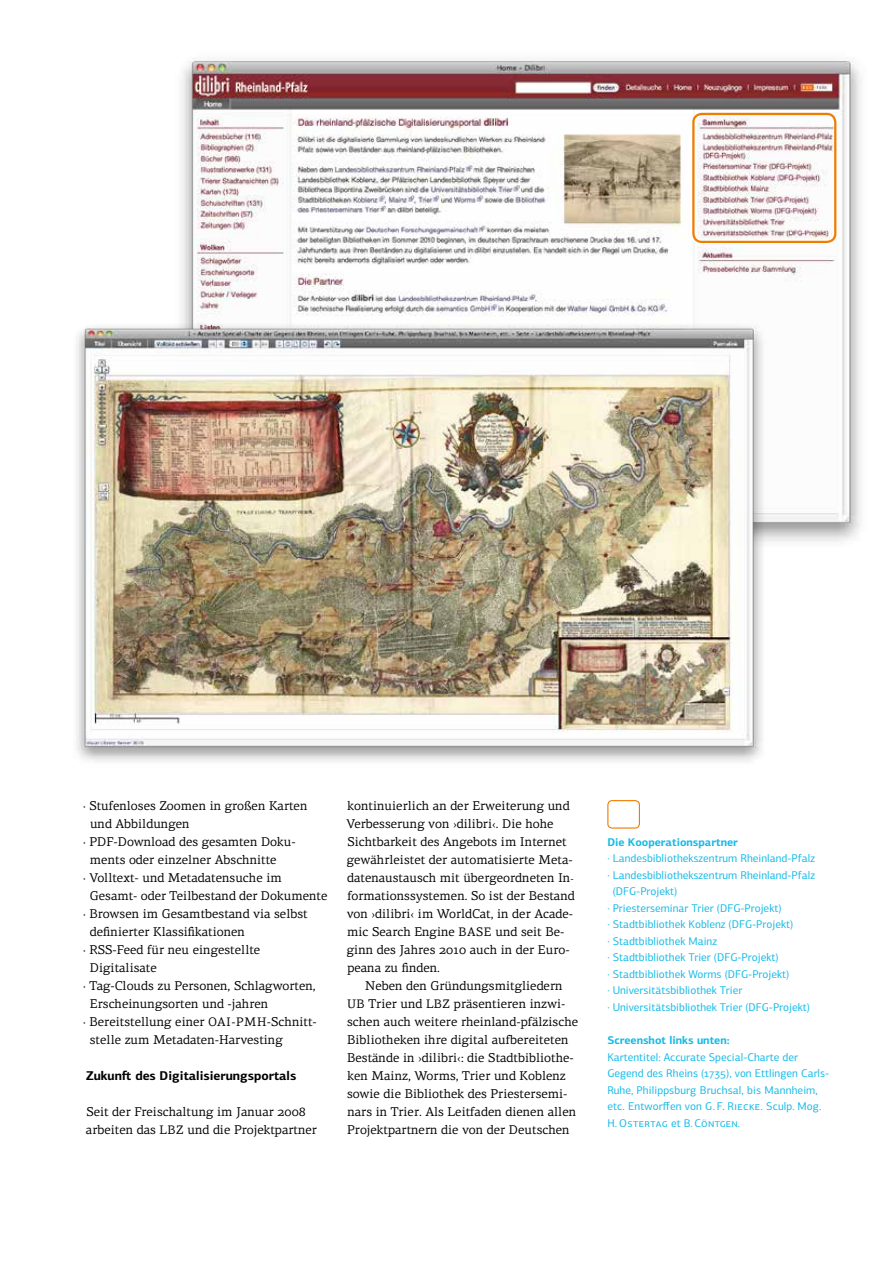
<style>
.page{position:relative;width:893px;height:1263px;background:#fff}
.page>*{position:absolute;margin:0;border:0;box-sizing:border-box;transform-origin:0 0}
.t1{font:12.75px/18px "PF Centro Serif Pro";color:#000}
.t2{font:700 12.75px "PF Centro Sans Pro";color:#000}
.t3{font:11.25px/16.5px "PF Centro Sans Pro";color:#16bae7}
.t4{font:700 11.25px "PF Centro Sans Pro";color:#16bae7}
.s1{font-size:12.3px}
</style>
<div class="page">
<img style="left:181px;top:58px;width:681px;height:484px">
<img style="left:76px;top:319px;width:694px;height:443px">
<div style="left:692px;top:113px;width:144px;height:130px;border:2px solid #ef7d00;border-radius:9px"></div>
<div style="left:607px;top:800px;width:33px;height:29px;border:1px solid #ef7d00;border-radius:4px"></div>
<p class="t1" style="left:83px;top:797px;width:226px">· Stufenloses Zoomen in großen Karten</p>
<p class="t1" style="left:90px;top:815px;width:101px">und Abbildungen</p>
<p class="t1" style="left:83px;top:833px;width:214px">· PDF-Download des gesamten Doku-</p>
<p class="t1" style="left:90px;top:851px;width:188px">ments oder einzelner Abschnitte</p>
<p class="t1" style="left:83px;top:869px;width:200px">· Volltext- und Metadatensuche im</p>
<p class="t1" style="left:90px;top:887px;width:239px">Gesamt- oder Teilbestand der Dokumente</p>
<p class="t1" style="left:83px;top:905px;width:226px">· Browsen im Gesamtbestand via selbst</p>
<p class="t1" style="left:90px;top:923px;width:157px">definierter Klassifikationen</p>
<p class="t1" style="left:83px;top:941px;width:179px">· RSS-Feed für neu eingestellte</p>
<p class="t1" style="left:90px;top:959px;width:68px">Digitalisate</p>
<p class="t1" style="left:83px;top:977px;width:234px">· Tag-Clouds zu Personen, Schlagworten,</p>
<p class="t1" style="left:90px;top:995px;width:180px">Erscheinungsorten und -jahren</p>
<p class="t1" style="left:83px;top:1013px;width:235px">· Bereitstellung einer <span class="s1">OAI-PMH</span>-Schnitt-</p>
<p class="t1" style="left:90px;top:1031px;width:194px">stelle zum Metadaten-Harvesting</p>
<p class="t2" style="left:86px;top:1068px;width:212px">Zukunft des Digitalisierungsportals</p>
<p class="t1" style="left:86px;top:1103px;width:233px">Seit der Freischaltung im Januar 2008 arbeiten das <span class="s1">LBZ</span> und die Projektpartner</p>
<p class="t1" style="left:346px;top:797px;width:230px">kontinuierlich an der Erweiterung und Verbesserung von ›dilibri‹. Die hohe Sichtbarkeit des Angebots im Internet gewährleistet der automatisierte Meta&shy;datenaustausch mit übergeordneten In&shy;formationssystemen. So ist der Bestand von ›dilibri‹ im WorldCat, in der Acade&shy;mic Search Engine <span class="s1">BASE</span> und seit Be&shy;ginn des Jahres 2010 auch in der Euro&shy;peana zu finden.</p>
<p class="t1" style="left:347px;top:977px;width:233px;text-indent:18px">Neben den Gründungsmitgliedern <span class="s1">UB</span> Trier und <span class="s1">LBZ</span> präsentieren inzwi&shy;schen auch weitere rheinland-pfälzische Bibliotheken ihre digital aufbereiteten Bestände in ›dilibri‹: die Stadtbibliothe&shy;ken Mainz, Worms, Trier und Koblenz sowie die Bibliothek des Priestersemi&shy;nars in Trier. Als Leitfaden dienen allen Projektpartnern die von der Deutschen</p>
<p class="t4" style="left:607px;top:835px;width:132px">Die Kooperationspartner</p>
<p class="t3" style="left:607px;top:850px;width:209px">· Landesbibliothekszentrum Rheinland-Pfalz</p>
<p class="t3" style="left:607px;top:867px;width:209px">· Landesbibliothekszentrum Rheinland-Pfalz</p>
<p class="t3" style="left:613px;top:883px;width:66px">(DFG-Projekt)</p>
<p class="t3" style="left:607px;top:900px;width:176px">· Priesterseminar Trier (DFG-Projekt)</p>
<p class="t3" style="left:607px;top:916px;width:188px">· Stadtbibliothek Koblenz (DFG-Projekt)</p>
<p class="t3" style="left:607px;top:933px;width:111px">· Stadtbibliothek Mainz</p>
<p class="t3" style="left:607px;top:949px;width:173px">· Stadtbibliothek Trier (DFG-Projekt)</p>
<p class="t3" style="left:607px;top:966px;width:184px">· Stadtbibliothek Worms (DFG-Projekt)</p>
<p class="t3" style="left:607px;top:982px;width:136px">· Universitätsbibliothek Trier</p>
<p class="t3" style="left:607px;top:999px;width:204px">· Universitätsbibliothek Trier (DFG-Projekt)</p>
<p class="t4" style="left:607px;top:1033px;width:124px">Screenshot links unten:</p>
<p class="t3" style="left:607px;top:1048px;width:223px">Kartentitel: Accurate Special-Charte der Gegend des Rheins (1735), von Ettlingen Carls-Ruhe, Philippsburg Bruchsal, bis Mannheim, etc. Entworffen von G. F. Riecke. Sculp. Mog.<br>H. Ostertag et B.Cöntgen.</p>
</div>
